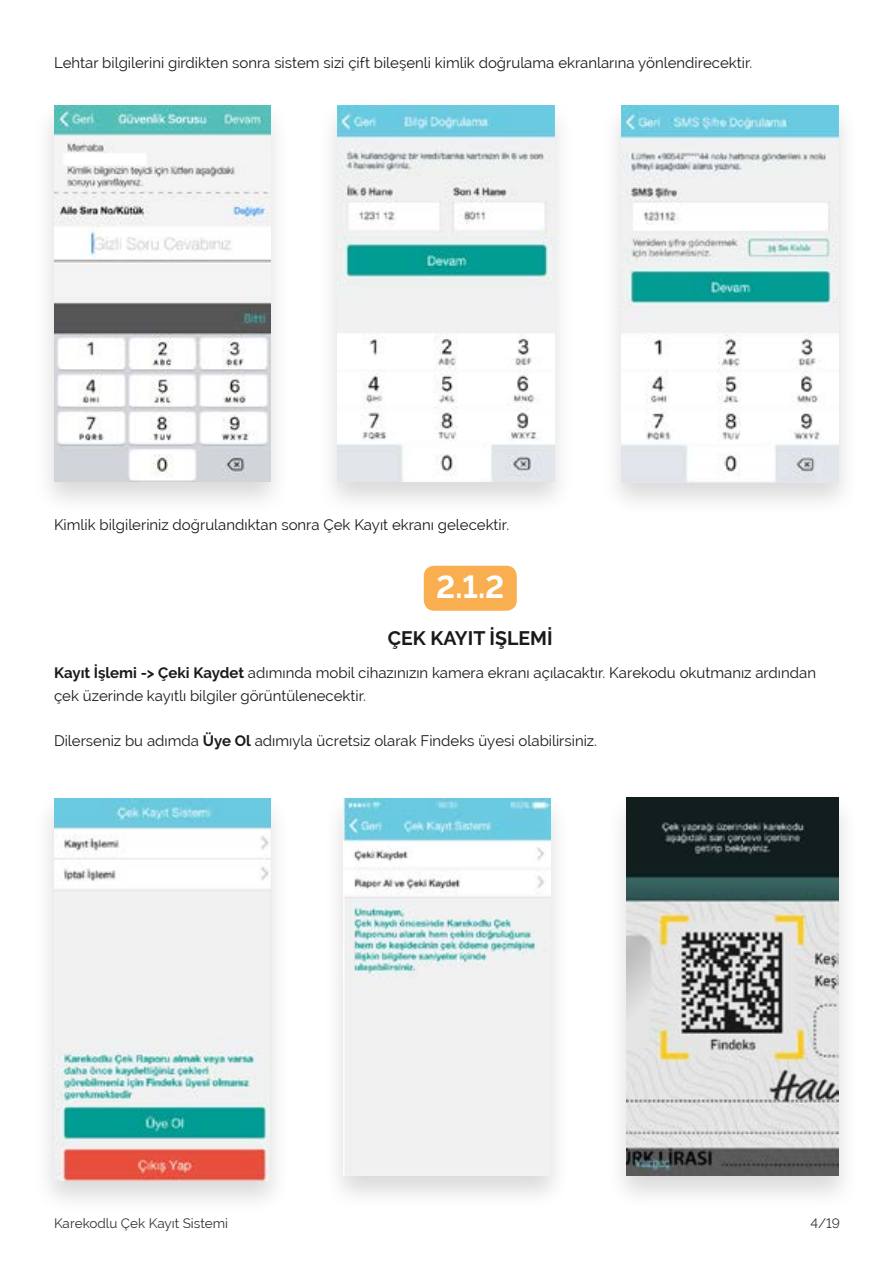
<style>
.page{position:relative;width:893px;height:1263px;background:#fff}
.page>*{position:absolute;margin:0;border:0;box-sizing:border-box;transform-origin:0 0}
.t1{font:700 31.5px "Raleway";color:#fff}
.t2{font:700 19.5px "Raleway";color:#1a1a1a}
.t3{font:15px/22.5px "Raleway";color:#1a1a1a}
.t4{font:13.5px "Raleway";color:#333}
.s1{font-weight:700}
</style>
<div class="page">
<div style="left:32px;top:97px;width:260px;height:419px;background:#000;opacity:.15"></div>
<img style="left:54px;top:105px;width:216px;height:376px">
<div style="left:316px;top:97px;width:260px;height:419px;background:#000;opacity:.15"></div>
<img style="left:338px;top:105px;width:216px;height:376px">
<div style="left:600px;top:97px;width:260px;height:420px;background:#000;opacity:.15"></div>
<img style="left:622px;top:105px;width:217px;height:377px">
<div style="left:424px;top:566px;width:93px;height:45px;background:#f9ae4f;border-radius:10px"></div>
<div style="left:32px;top:790px;width:260px;height:425px;background:#000;opacity:.15"></div>
<img style="left:54px;top:798px;width:216px;height:382px">
<div style="left:322px;top:790px;width:249px;height:420px;background:#000;opacity:.15"></div>
<img style="left:344px;top:798px;width:207px;height:378px">
<div style="left:605px;top:789px;width:255px;height:422px;background:#000;opacity:.15"></div>
<img style="left:626px;top:798px;width:213px;height:378px">
<p class="t3" style="left:54px;top:52px;width:700px">Lehtar bilgilerini girdikten sonra sistem sizi çift bileşenli kimlik doğrulama ekranlarına yönlendirecektir.</p>
<p class="t3" style="left:54px;top:513px;width:457px">Kimlik bilgileriniz doğrulandıktan sonra Çek Kayıt ekranı gelecektir.</p>
<h1 class="t1" style="left:436px;top:569px;width:69px">2.1.2</h1>
<h2 class="t2" style="left:388px;top:627px;width:166px">ÇEK KAYIT İŞLEMİ</h2>
<p class="t3" style="left:54px;top:662px;width:763px"><span class="s1">Kayıt İşlemi -&gt; Çeki Kaydet</span> adımında mobil cihazınızın kamera ekranı açılacaktır. Karekodu okutmanız ardından çek üzerinde kayıtlı bilgiler görüntülenecektir.</p>
<p class="t3" style="left:54px;top:729px;width:544px">Dilerseniz bu adımda <span class="s1">Üye Ol</span> adımıyla ücretsiz olarak Findeks üyesi olabilirsiniz.</p>
<p class="t4" style="left:54px;top:1215px;width:176px">Karekodlu Çek Kayıt Sistemi</p>
<p class="t4" style="left:810px;top:1215px;width:31px">4/19</p>
</div>
